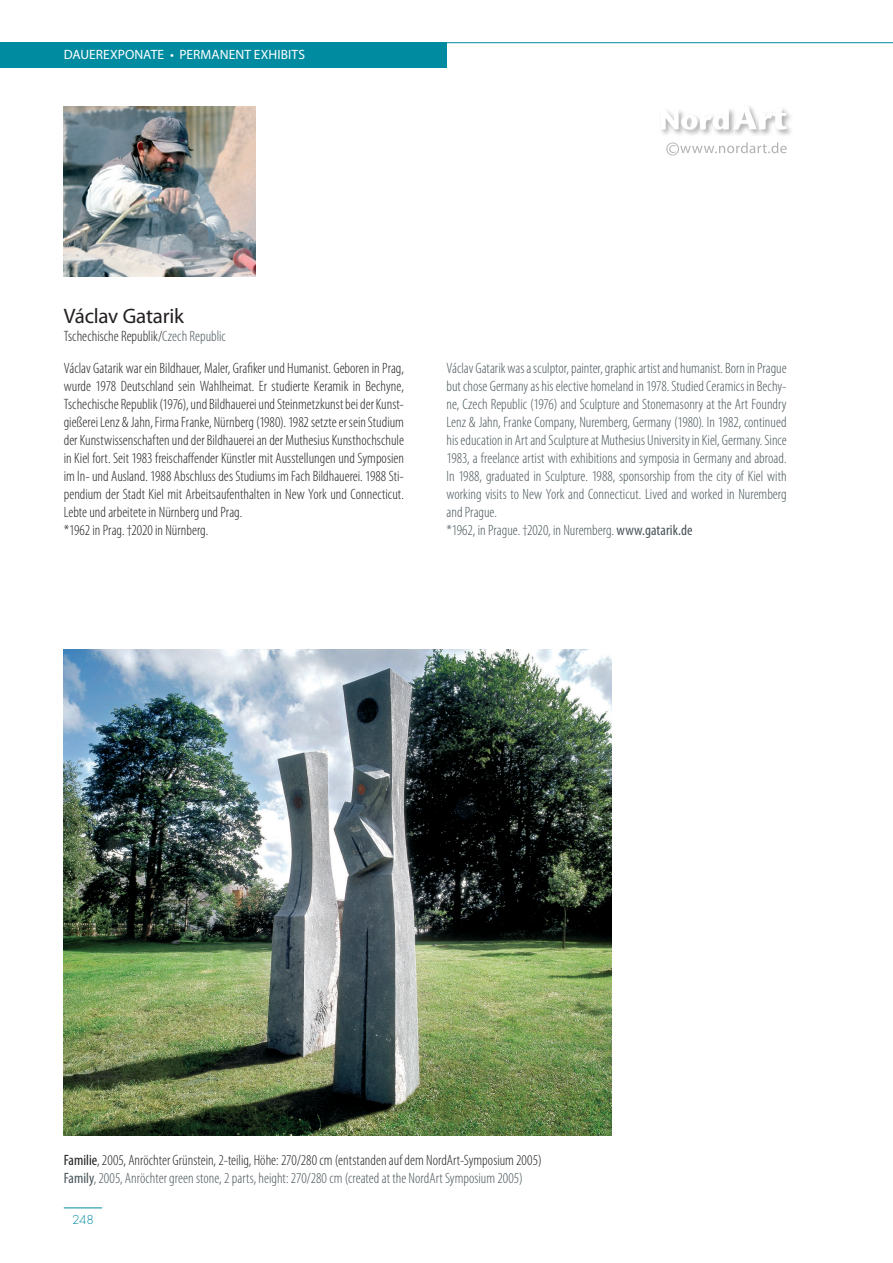
<style>
.page{position:relative;width:893px;height:1263px;background:#fff}
.page>*{position:absolute;margin:0;border:0;box-sizing:border-box;transform-origin:0 0}
.t1{font:21px "Myriad Pro";letter-spacing:-.01em;color:#231f20}
.t2{font:300 condensed 15px/18px "Myriad Pro";color:#231f20}
.t3{font:300 condensed 15px/18px "Myriad Pro";color:#485459}
.t4{font:13.5px "Myriad Pro";letter-spacing:.005em;color:#fff}
.t5{font:300 12px "Futura Std";color:#008ba0}
.s1{color:#485459}
.s2{font-weight:400}
.s3{font-weight:400;color:#485459}
</style>
<div class="page">
<div style="left:0;top:43px;width:446px;height:25px;background:#008ba0"></div>
<hr style="left:446px;top:42px;width:447px;height:1px;background:#008ba0">
<hr style="left:64px;top:1207px;width:38px;height:1px;background:#008ba0">
<svg style="left:666px;top:142px;width:121px;height:13px"></svg>
<svg style="left:661px;top:130px;width:71px;height:5px"></svg>
<svg style="left:732px;top:112px;width:59px;height:24px"></svg>
<svg style="left:662px;top:106px;width:125px;height:24px"></svg>
<img style="left:64px;top:106px;width:191px;height:170px">
<img style="left:64px;top:650px;width:548px;height:486px">
<p class="t4" style="left:64px;top:46px;width:243px">DAUEREXPONATE • PERMANENT EXHIBITS</p>
<h1 class="t1" style="left:64px;top:303px;width:122px">Václav Gatarik</h1>
<p class="t2" style="left:64px;top:327px;width:164px">Tschechische Republik/<span class="s1">Czech Republic</span></p>
<p class="t2" style="left:64px;top:359px;width:342px">Václav Gatarik war ein Bildhauer, Maler, Grafiker und Humanist. Geboren in Prag, wurde 1978 Deutschland sein Wahlheimat. Er studierte Keramik in Bechyne, Tschechische Republik (1976), und Bildhauerei und Steinmetzkunst bei der Kunst&shy;gießerei Lenz &amp; Jahn, Firma Franke, Nürnberg (1980). 1982 setzte er sein Studium der Kunstwissenschaften und der Bildhauerei an der Muthesius Kunsthochschule in Kiel fort. Seit 1983 freischaffender Künstler mit Ausstellungen und Symposien im In- und Ausland. 1988 Abschluss des Studiums im Fach Bildhauerei. 1988 Sti&shy;pendium der Stadt Kiel mit Arbeitsaufenthalten in New York und Connecticut.<br>Lebte und arbeitete in Nürnberg und Prag.<br>*1962 in Prag. †2020 in Nürnberg.</p>
<p class="t3" style="left:446px;top:359px;width:342px">Václav Gatarik was a sculptor, painter, graphic artist and humanist. Born in Prague but chose Germany as his elective homeland in 1978. Studied Ceramics in Bechy&shy;ne, Czech Republic (1976) and Sculpture and Stonemasonry at the Art Foundry Lenz &amp; Jahn, Franke Company, Nuremberg, Germany (1980). In 1982, continued his education in Art and Sculpture at Muthesius University in Kiel, Germany. Since 1983, a freelance artist with exhibitions and symposia in Germany and abroad.<br>In 1988, graduated in Sculpture. 1988, sponsorship from the city of Kiel with working visits to New York and Connecticut. Lived and worked in Nuremberg and Prague.<br>*1962, in Prague. †2020, in Nuremberg. <span class="s2">www.gatarik.de</span></p>
<p class="t2" style="left:64px;top:1151px;width:479px"><span class="s2">Familie</span>, 2005, Anröchter Grünstein, 2-teilig, Höhe: 270/280 cm (entstanden auf dem NordArt-Symposium 2005)<br><span class="s3">Family</span><span class="s1">, 2005, Anröchter green stone, 2 parts, height: 270/280 cm (created at the NordArt Symposium 2005)</span></p>
<p class="t5" style="left:72px;top:1212px;width:23px">248</p>
</div>
